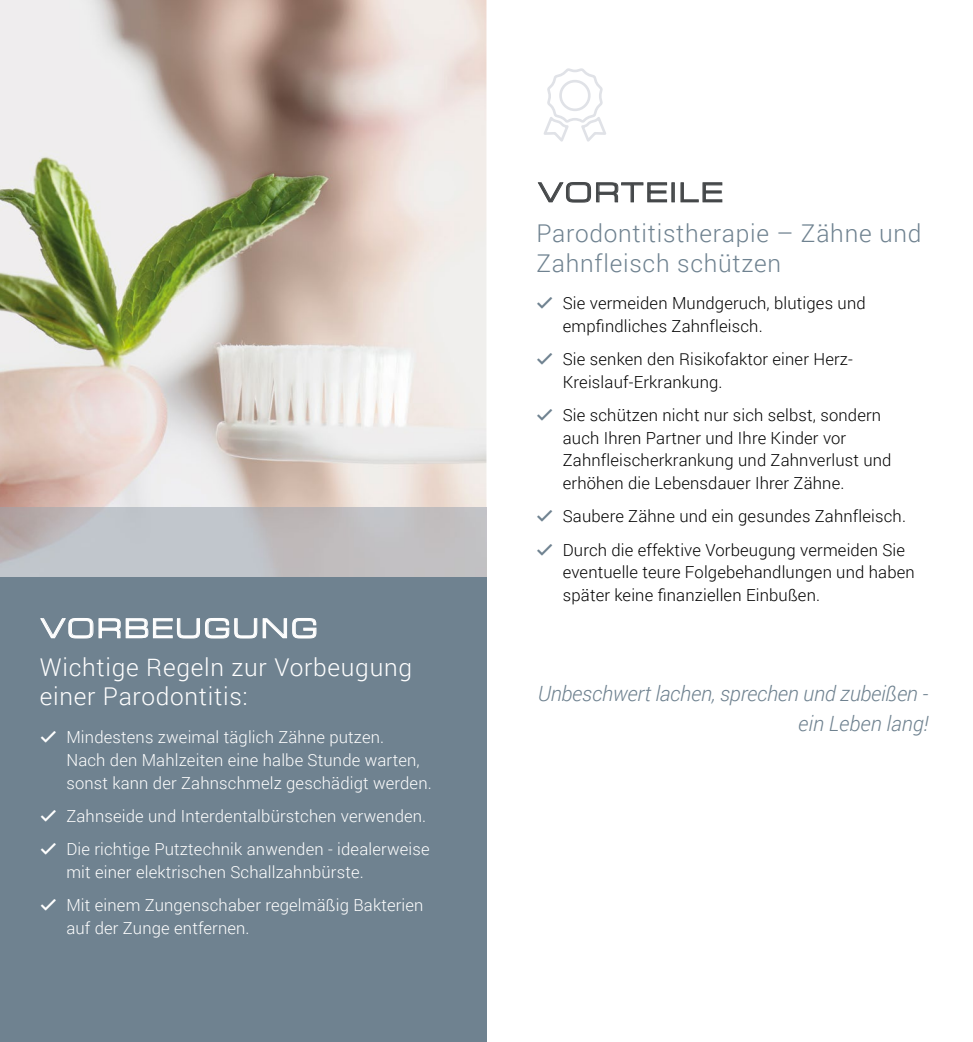
<style>
.page{position:relative;width:973px;height:1042px;background:#fff}
.page>*{position:absolute;margin:0;border:0;box-sizing:border-box;transform-origin:0 0}
.t1{font:expanded 26.25px "Square 721 BT";letter-spacing:.07em;color:#fff}
.t2{font:expanded 26.25px "Square 721 BT";letter-spacing:.07em;color:#444749}
.t3{font:300 24.5px/29.8px "Roboto";letter-spacing:.03em;color:#6f8290}
.t4{font:300 24.5px/29.8px "Roboto";letter-spacing:.03em;color:#fff}
.t5{font:italic 300 21px/29.8px "Roboto";letter-spacing:-.01em;color:#6f8290;text-align:right}
.t6{font:300 16.62px/22.8px "Roboto";letter-spacing:.01em;color:#000}
.t7{font:300 16.62px/22.8px "Roboto";letter-spacing:.01em;color:#fff}
</style>
<div class="page">
<img style="left:0;top:0;width:486px;height:507px">
<div style="left:0;top:577px;width:486px;height:465px;background:#6f8290"></div>
<svg style="left:544px;top:68px;width:62px;height:74px"></svg>
<h1 class="t1" style="left:41px;top:612px;width:278px">VORBEUGUNG</h1>
<h2 class="t4" style="left:40px;top:651px;width:374px">Wichtige Regeln zur Vorbeugung einer Parodontitis:</h2>
<p class="t7" style="left:66px;top:725px;width:367px">Mindestens zweimal täglich Zähne putzen.<br>Nach den Mahlzeiten eine halbe Stunde warten, sonst kann der Zahnschmelz geschädigt werden.</p>
<p class="t7" style="left:66px;top:799px;width:365px;line-height:33.2px">Zahnseide und Interdentalbürstchen verwenden.<br>Die richtige Putztechnik anwenden - idealerweise</p>
<p class="t7" style="left:66px;top:855px;width:358px;line-height:33.2px">mit einer elektrischen Schallzahnbürste.<br>Mit einem Zungenschaber regelmäßig Bakterien</p>
<p class="t7" style="left:66px;top:916px;width:185px">auf der Zunge entfernen.</p>
<h1 class="t2" style="left:538px;top:177px;width:186px">VORTEILE</h1>
<h2 class="t3" style="left:536px;top:218px;width:386px">Parodontitistherapie – Zähne und<br>Zahnfleisch schützen</h2>
<p class="t6" style="left:562px;top:291px;width:304px">Sie vermeiden Mundgeruch, blutiges und empfindliches Zahnfleisch.</p>
<p class="t6" style="left:562px;top:347px;width:291px">Sie senken den Risikofaktor einer Herz-<br>Kreislauf-Erkrankung.</p>
<p class="t6" style="left:562px;top:403px;width:330px">Sie schützen nicht nur sich selbst, sondern auch Ihren Partner und Ihre Kinder vor Zahnfleischerkrankung und Zahnverlust und erhöhen die Lebensdauer Ihrer Zähne.</p>
<p class="t6" style="left:562px;top:499px;width:344px;line-height:33.2px">Saubere Zähne und ein gesundes Zahnfleisch.<br>Durch die effektive Vorbeugung vermeiden Sie</p>
<p class="t6" style="left:562px;top:560px;width:353px">eventuelle teure Folgebehandlungen und haben später keine finanziellen Einbußen.</p>
<p class="t5" style="left:537px;top:678px;width:392px">Unbeschwert lachen, sprechen und zubeißen - ein Leben lang!</p>
</div>
